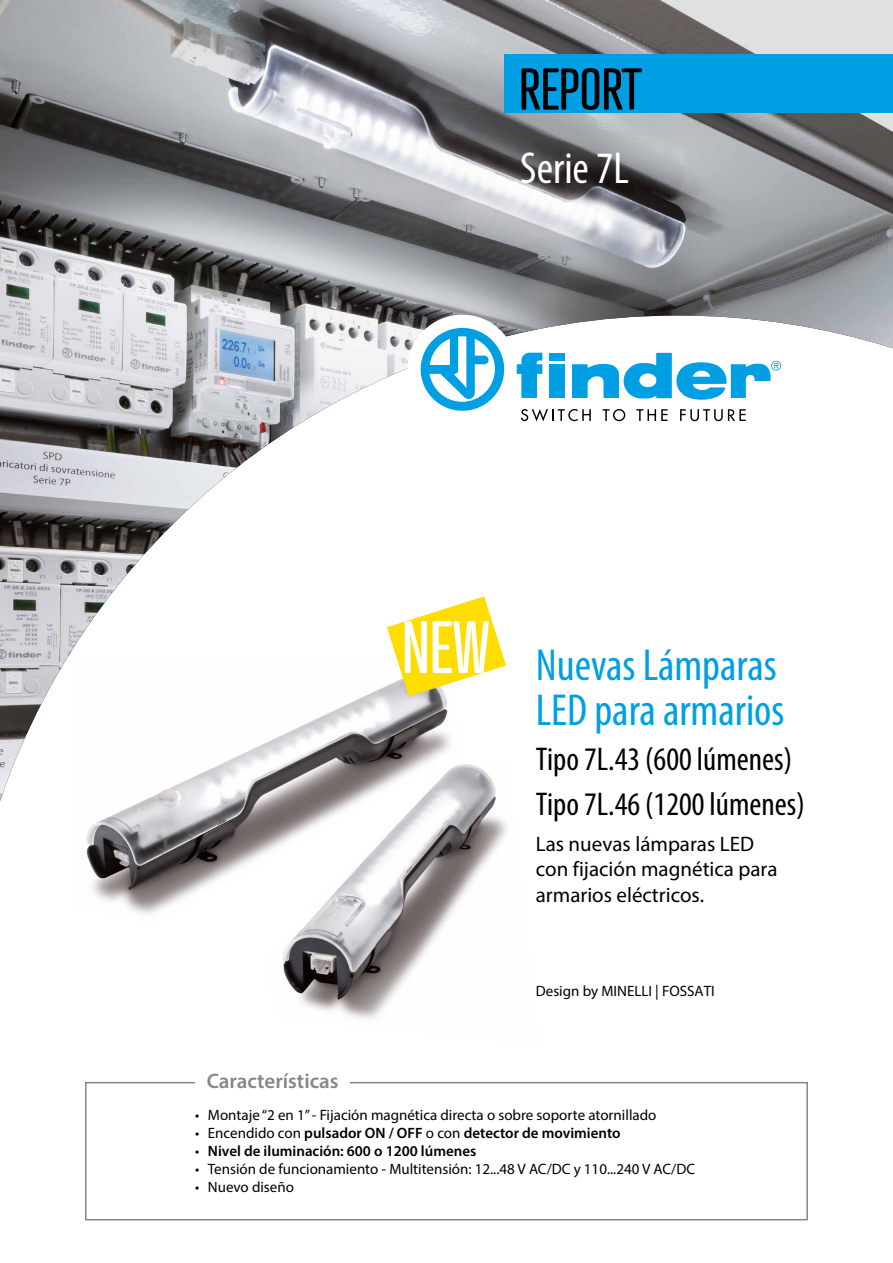
<style>
.page{position:relative;width:893px;height:1263px;background:#fff}
.page>*{position:absolute;margin:0;border:0;box-sizing:border-box;transform-origin:0 0}
.t1{font:57px "Atrament Std";color:#000}
.t2{font:condensed 45px/45px "Myriad Pro";color:#009fe3}
.t3{font:condensed 45px "Myriad Pro";color:#fff}
.t4{font:condensed 33px/45px "Myriad Pro";color:#000}
.t5{font:21px/25.2px "Myriad Pro";color:#000}
.t6{font:600 21px "Myriad Pro";color:#878787}
.t7{font:15px "Myriad Pro";color:#000}
.t8{font:600 15px "Myriad Pro";color:#000}
.s1{font-weight:400}
</style>
<div class="page">
<img style="left:283px;top:893px;width:182px;height:126px">
<img style="left:95px;top:893px;width:367px;height:32px">
<svg style="left:86px;top:801px;width:420px;height:92px"></svg>
<img style="left:0;top:0;width:893px;height:801px">
<svg style="left:386px;top:595px;width:121px;height:102px"></svg>
<div style="left:504px;top:54px;width:389px;height:58px;background:#009fe3"></div>
<div style="left:408px;top:315px;width:109px;height:109px;background:#fff;border-radius:50%"></div>
<svg style="left:421px;top:328px;width:83px;height:83px"></svg>
<svg style="left:572px;top:353px;width:209px;height:47px"></svg>
<svg style="left:517px;top:353px;width:25px;height:45px"></svg>
<div style="left:549px;top:364px;width:15px;height:34px;background:#009fe3"></div>
<div style="left:549px;top:353px;width:15px;height:7px;background:#009fe3"></div>
<svg style="left:521px;top:409px;width:70px;height:12px"></svg>
<svg style="left:603px;top:409px;width:22px;height:12px"></svg>
<svg style="left:636px;top:409px;width:32px;height:12px"></svg>
<svg style="left:680px;top:409px;width:66px;height:12px"></svg>
<div style="left:85px;top:1082px;width:723px;height:138px;border:2px solid #878787"></div>
<div style="left:195px;top:1072px;width:155px;height:16px;background:#fff"></div>
<h1 class="t1" style="left:519px;top:53px;width:124px">REPORT</h1>
<h2 class="t3" style="left:520px;top:140px;width:110px">Serie 7L</h2>
<h2 class="t2" style="left:536px;top:642px;width:250px">Nuevas Lámparas<br>LED para armarios</h2>
<h3 class="t4" style="left:536px;top:736px;width:270px">Tipo 7L.43 (600 lúmenes)<br>Tipo 7L.46 (1200 lúmenes)</h3>
<h3 class="t5" style="left:536px;top:831px;width:243px">Las nuevas lámparas LED con fijación magnética para armarios eléctricos.</h3>
<h3 class="t6" style="left:207px;top:1068px;width:133px">Características</h3>
<p class="t7" style="left:536px;top:981px;width:180px">Design by MINELLI | FOSSATI</p>
<p class="t7" style="left:195px;top:1106px;width:463px">• Montaje “2 en 1” - Fijación magnética directa o sobre soporte atornillado</p>
<p class="t8" style="left:195px;top:1123px;width:427px"><span class="s1">• Encendido con</span> pulsador ON / OFF <span class="s1">o con</span> detector de movimiento</p>
<p class="t8" style="left:195px;top:1141px;width:283px"><span class="s1">•</span> Nivel de iluminación: 600 o 1200 lúmenes</p>
<p class="t7" style="left:195px;top:1160px;width:501px">• Tensión de funcionamiento - Multitensión: 12...48 V AC/DC y 110...240 V AC/DC</p>
<p class="t7" style="left:195px;top:1178px;width:100px">• Nuevo diseño</p>
</div>
